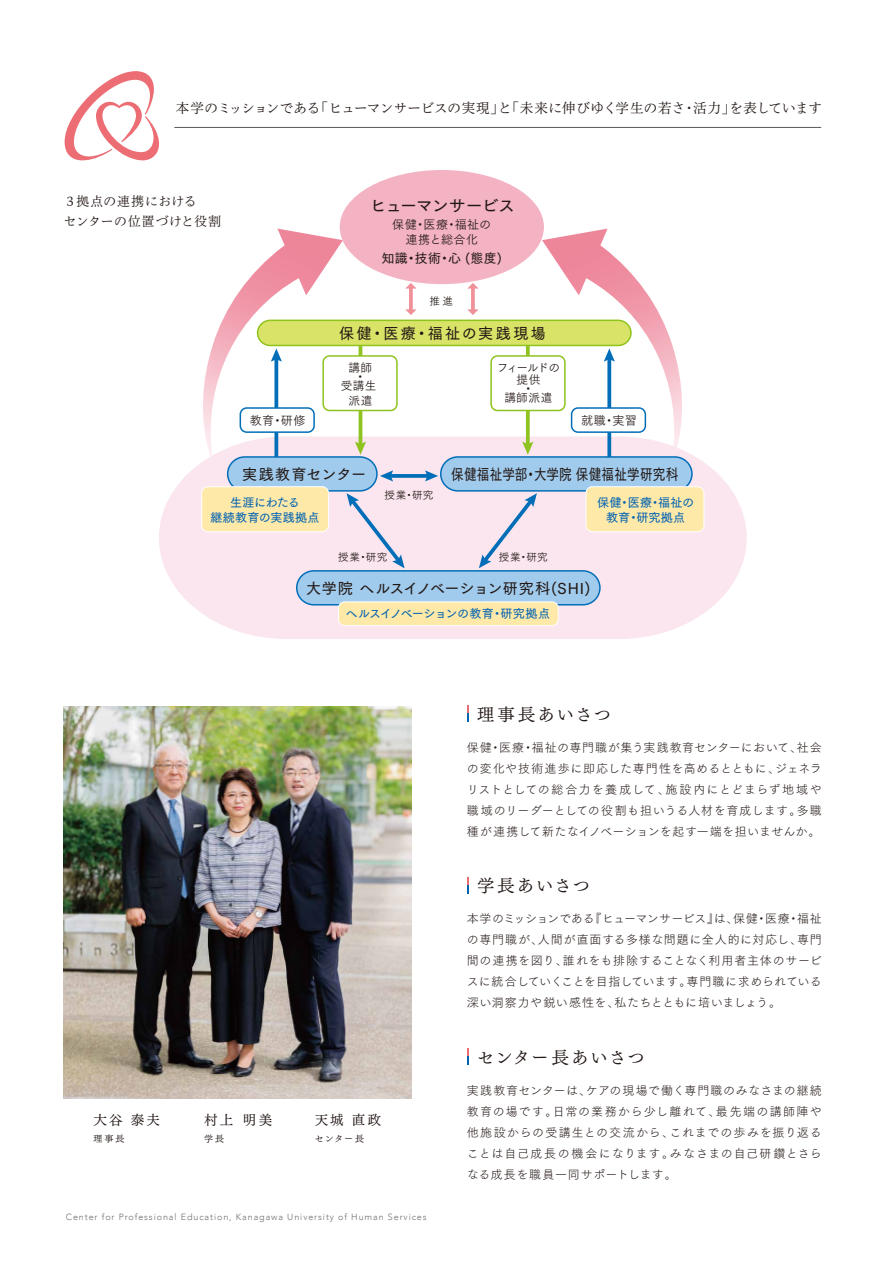
<style>
.page{position:relative;width:885px;height:1263px;background:#fff}
.page>*{position:absolute;margin:0;border:0;box-sizing:border-box;transform-origin:0 0}
.t1{font:17.25px "Tsuku Min Pro RB";letter-spacing:.115em;color:#221815}
.t2{font:17.25px "Tsuku Min Pro RB";letter-spacing:.07em;color:#221815}
.t3{font:17.1px "Tsuku Go Pro D";letter-spacing:-.07em;color:#221815}
.t4{font:15.15px "Tsuku Go Pro D";color:#221815}
.t5{font:15.15px "Tsuku Go Pro D";letter-spacing:.025em;color:#221815;scale:.83 1}
.t6{font:15.15px "Tsuku Go Pro D";letter-spacing:.145em;color:#221815}
.t7{font:13.5px "Toppan Bunkyu Mincho Pr 6 N";color:#221815}
.t8{font:13.5px "Tsuku Min Pro RB";letter-spacing:.16em;color:#221815}
.t9{font:12.9px "Tsuku Go Pro D";color:#221815}
.t10{font:12.75px/20.2px "Toppan Bunkyu Mincho Pr 6 N";letter-spacing:.04em;color:#221815}
.t11{font:12.15px/15.1px "Tsuku Go Pro D";color:#0062b1;text-align:center}
.t12{font:12.15px/15.1px "Tsuku Go Pro R";letter-spacing:.035em;color:#221815;text-align:center}
.t13{font:12.15px "Tsuku Go Pro D";letter-spacing:-.035em;color:#0062b1}
.t14{font:12px/21px "Tsuku Go Pro L";letter-spacing:.035em;color:#221815;text-align:justify}
.t15{font:11.7px/9.1px "Tsuku Go Pro R";letter-spacing:.025em;color:#221815;text-align:center}
.t16{font:11.7px/12.1px "Tsuku Go Pro R";letter-spacing:-.11em;color:#221815;text-align:center}
.t17{font:10.65px "Tsuku Go Pro R";letter-spacing:.06em;color:#221815}
.t18{font:300 9px "Avenir";letter-spacing:.1em;color:#727171}
.t19{font:9px "Tsuku Min Pro RB";letter-spacing:.205em;color:#221815}
</style>
<div class="page">
<svg style="left:159px;top:436px;width:587px;height:203px;fill:#fbe6ef"></svg>
<div style="left:340px;top:170px;width:204px;height:114px;background:#f4b3c2;border-radius:50%"></div>
<svg style="left:199px;top:229px;width:144px;height:231px"></svg>
<svg style="left:358px;top:346px;width:4px;height:96px"></svg>
<svg style="left:355px;top:442px;width:11px;height:13px"></svg>
<hr style="left:526px;top:336px;width:3px;height:110px;background:#8fc31f">
<svg style="left:522px;top:442px;width:11px;height:13px"></svg>
<svg style="left:542px;top:229px;width:144px;height:231px"></svg>
<svg style="left:346px;top:493px;width:58px;height:75px;background:#e4dbea"></svg>
<svg style="left:479px;top:493px;width:58px;height:75px;background:#e4dbea"></svg>
<svg style="left:393px;top:474px;width:32px;height:4px"></svg>
<svg style="left:380px;top:470px;width:13px;height:11px"></svg>
<svg style="left:425px;top:470px;width:13px;height:11px"></svg>
<svg style="left:409px;top:289px;width:4px;height:20px"></svg>
<svg style="left:405px;top:309px;width:11px;height:6px"></svg>
<svg style="left:405px;top:283px;width:11px;height:6px"></svg>
<hr style="left:471px;top:288px;width:3px;height:22px;background:#f09199">
<svg style="left:467px;top:309px;width:11px;height:6px"></svg>
<svg style="left:467px;top:283px;width:11px;height:6px"></svg>
<div style="left:257px;top:320px;width:374px;height:25px;background:#d9e367;border-radius:13px"></div>
<div style="left:257px;top:320px;width:374px;height:26px;border:2px solid #8fc31f;border-radius:13px"></div>
<div style="left:228px;top:457px;width:149px;height:34px;background:#a1cbed;border-radius:17px"></div>
<div style="left:227px;top:456px;width:150px;height:36px;border:2px solid #036eb8;border-radius:17px"></div>
<div style="left:297px;top:571px;width:303px;height:34px;background:#a1cbed;border-radius:17px"></div>
<div style="left:296px;top:570px;width:304px;height:35px;border:2px solid #036eb8;border-radius:17px"></div>
<div style="left:440px;top:457px;width:252px;height:34px;background:#a1cbed;border-radius:17px"></div>
<div style="left:440px;top:456px;width:252px;height:36px;border:2px solid #036eb8;border-radius:17px"></div>
<div style="left:338px;top:602px;width:220px;height:24px;background:#ffe9a9;border-radius:6px"></div>
<div style="left:338px;top:601px;width:220px;height:25px;border:1px solid #fff;border-radius:6px"></div>
<div style="left:201px;top:487px;width:127px;height:45px;background:#ffe9a9;border-radius:6px"></div>
<div style="left:201px;top:486px;width:128px;height:46px;border:1px solid #fff;border-radius:6px"></div>
<div style="left:586px;top:487px;width:118px;height:45px;background:#ffe9a9;border-radius:6px"></div>
<div style="left:585px;top:486px;width:119px;height:46px;border:1px solid #fff;border-radius:6px"></div>
<div style="left:240px;top:408px;width:74px;height:24px;background:#fff;border-radius:6px"></div>
<div style="left:239px;top:407px;width:76px;height:26px;border:2px solid #036eb8;border-radius:6px"></div>
<div style="left:323px;top:356px;width:74px;height:54px;background:#fff;border-radius:6px"></div>
<div style="left:322px;top:355px;width:75px;height:56px;border:2px solid #8fc31f;border-radius:6px"></div>
<div style="left:491px;top:356px;width:74px;height:54px;background:#fff;border-radius:6px"></div>
<div style="left:490px;top:355px;width:75px;height:56px;border:2px solid #8fc31f;border-radius:6px"></div>
<div style="left:571px;top:408px;width:74px;height:24px;background:#fff;border-radius:6px"></div>
<div style="left:570px;top:407px;width:76px;height:26px;border:2px solid #036eb8;border-radius:6px"></div>
<img style="left:64px;top:706px;width:348px;height:392px">
<svg style="left:467px;top:706px;width:1px;height:16px"></svg>
<svg style="left:467px;top:877px;width:1px;height:16px"></svg>
<svg style="left:467px;top:1048px;width:1px;height:17px"></svg>
<svg style="left:65px;top:71px;width:94px;height:89px"></svg>
<hr style="left:174px;top:127px;width:647px;height:1px;background:#595757">
<p class="t7" style="left:176px;top:96px;width:647px">本学のミッションである「ヒューマンサービスの実現」と「未来に伸びゆく学生の若さ・活力」を表しています</p>
<p class="t10" style="left:64px;top:190px;width:159px">３拠点の連携における<br>センターの位置づけと役割</p>
<h2 class="t3" style="left:370px;top:191px;width:147px">ヒューマンサービス</h2>
<p class="t12" style="left:392px;top:216px;width:101px">保健・医療・福祉の連携と総合化</p>
<p class="t9" style="left:382px;top:247px;width:121px">知識・技術・心 (態度)</p>
<p class="t17" style="left:429px;top:292px;width:25px">推進</p>
<p class="t6" style="left:339px;top:321px;width:208px">保健・医療・福祉の実践現場</p>
<p class="t15" style="left:341px;top:362px;width:37px">講師・<br>受講生</p>
<p class="t15" style="left:348px;top:395px;width:26px">派遣</p>
<p class="t16" style="left:496px;top:360px;width:65px">フィールドの提供</p>
<p class="t15" style="left:504px;top:383px;width:50px">・<br>講師派遣</p>
<p class="t12" style="left:250px;top:411px;width:57px">教育・研修</p>
<p class="t12" style="left:581px;top:411px;width:57px">就職・実習</p>
<p class="t4" style="left:242px;top:461px;width:126px">実践教育センター</p>
<p class="t5" style="left:451px;top:461px;width:275px">保健福祉学部・大学院 保健福祉学研究科</p>
<p class="t17" style="left:384px;top:486px;width:51px">授業・研究</p>
<p class="t11" style="left:210px;top:493px;width:111px">生涯にわたる<br>継続教育の実践拠点</p>
<p class="t11" style="left:597px;top:493px;width:99px">保健・医療・福祉の教育・研究拠点</p>
<p class="t17" style="left:338px;top:548px;width:51px">授業・研究</p>
<p class="t17" style="left:499px;top:548px;width:51px">授業・研究</p>
<p class="t4" style="left:306px;top:575px;width:286px">大学院 ヘルスイノベーション研究科(SHI)</p>
<p class="t13" style="left:345px;top:604px;width:206px">ヘルスイノベーションの教育・研究拠点</p>
<h1 class="t1" style="left:477px;top:698px;width:135px">理事長あいさつ</h1>
<p class="t14" style="left:466px;top:735px;width:356px">保健・医療・福祉の専門職が集う実践教育センターにおいて、社会の変化や技術進歩に即応した専門性を高めるとともに、ジェネラリストとしての総合力を養成して、施設内にとどまらず地域や職域のリーダーとしての役割も担いうる人材を育成します。多職種が連携して新たなイノベーションを起す一端を担いませんか。</p>
<p class="t8" style="left:94px;top:1108px;width:68px">大谷 泰夫</p>
<p class="t19" style="left:94px;top:1130px;width:43px">理事長　</p>
<p class="t8" style="left:204px;top:1108px;width:70px">村上 明美</p>
<p class="t19" style="left:204px;top:1130px;width:21px">学長</p>
<p class="t8" style="left:315px;top:1108px;width:68px">天城 直政</p>
<p class="t19" style="left:315px;top:1130px;width:51px">センター長</p>
<p class="t18" style="left:66px;top:1212px;width:362px">Center for Professional Education, Kanagawa University of Human Services</p>
<h1 class="t1" style="left:477px;top:870px;width:115px">学長あいさつ</h1>
<p class="t14" style="left:466px;top:907px;width:356px">本学のミッションである『ヒューマンサービス』は、保健・医療・福祉の専門職が、人間が直面する多様な問題に全人的に対応し、専門間の連携を図り、誰れをも排除することなく利用者主体のサービスに統合していくことを目指しています。専門職に求められている深い洞察力や鋭い感性を、私たちとともに培いましょう。</p>
<h1 class="t2" style="left:477px;top:1041px;width:169px">センター長あいさつ</h1>
<p class="t14" style="left:466px;top:1078px;width:356px">実践教育センターは、ケアの現場で働く専門職のみなさまの継続教育の場です。日常の業務から少し離れて、最先端の講師陣や他施設からの受講生との交流から、これまでの歩みを振り返ることは自己成長の機会になります。みなさまの自己研鑽とさらなる成長を職員一同サポートします。</p>
</div>
